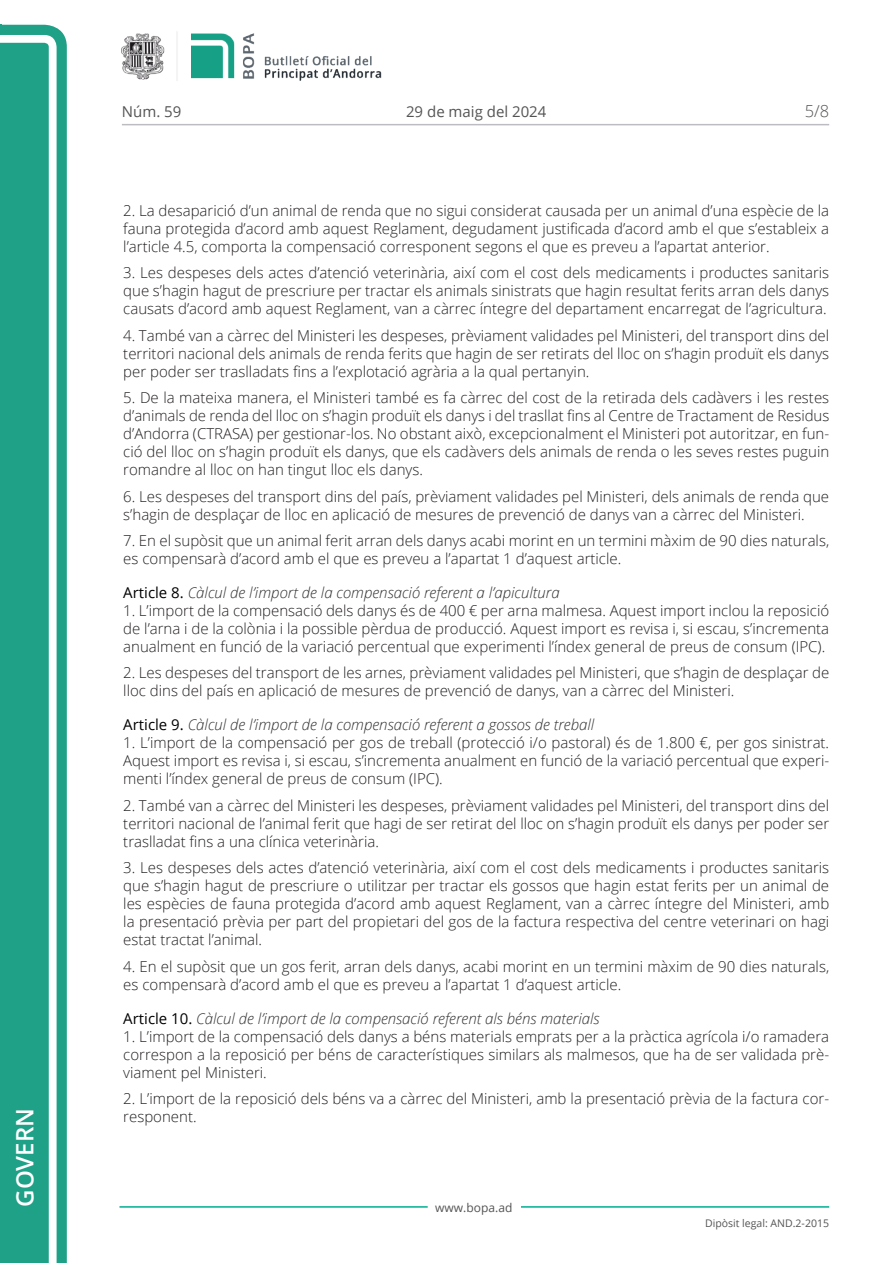
<style>
.page{position:relative;width:893px;height:1263px;background:#fff}
.page>*{position:absolute;margin:0;border:0;box-sizing:border-box;transform-origin:0 0}
.t1{font:600 24px "Open Sans";color:#fff}
.t2{font:300 16.5px "Open Sans";color:#545454}
.Body_text{font:300 15px/18px "Open Sans";color:#231f20;text-align:justify}
.Titol_7{font:italic 300 15px "Open Sans";color:#303030}
.t3{font:15px "Open Sans";color:#545454}
.t4{font:12px "Open Sans";color:#545454}
.t5{font:10.5px "Open Sans";color:#545454}
.s1{font-weight:400;font-style:normal;color:#000}
</style>
<div class="page">
<svg style="left:0;top:25px;width:67px;height:1238px;fill:#1ea187"></svg>
<div style="left:0;top:43px;width:49px;height:1220px;background:#1ea187"></div>
<img style="left:122px;top:32px;width:260px;height:49px">
<hr style="left:119px;top:1206px;width:309px;height:2px;background:#00ae91">
<hr style="left:521px;top:1206px;width:308px;height:2px;background:#00ae91">
<hr style="left:122px;top:124px;width:707px;height:1px;background:#bcbdc0">
<h1 class="t1" style="left:8px;top:1207px;width:100px;rotate:-90deg">Govern</h1>
<p class="t3" style="left:122px;top:102px;width:61px">Núm. 59</p>
<p class="t3" style="left:406px;top:102px;width:142px">29 de maig del 2024</p>
<p class="t2" style="left:805px;top:100px;width:26px">5/8</p>
<p class="Body_text" style="left:123px;top:201px;width:707px">2. La desaparició d’un animal de renda que no sigui considerat causada per un animal d’una espècie de la fauna protegida d’acord amb aquest Reglament, degudament justificada d’acord amb el que s’estableix a l’article 4.5, comporta la compensació corresponent segons el que es preveu a l’apartat anterior.</p>
<p class="Body_text" style="left:123px;top:263px;width:707px">3. Les despeses dels actes d’atenció veterinària, així com el cost dels medicaments i productes sanitaris que s’hagin hagut de prescriure per tractar els animals sinistrats que hagin resultat ferits arran dels danys causats d’acord amb aquest Reglament, van a càrrec íntegre del departament encarregat de l’agricultura.</p>
<p class="Body_text" style="left:123px;top:326px;width:707px">4. També van a càrrec del Ministeri les despeses, prèviament validades pel Ministeri, del transport dins del territori nacional dels animals de renda ferits que hagin de ser retirats del lloc on s’hagin produït els danys per poder ser traslladats fins a l’explotació agrària a la qual pertanyin.</p>
<p class="Body_text" style="left:123px;top:388px;width:708px">5. De la mateixa manera, el Ministeri també es fa càrrec del cost de la retirada dels cadàvers i les restes d’animals de renda del lloc on s’hagin produït els danys i del trasllat fins al Centre de Tractament de Residus d’Andorra (CTRASA) per gestionar-los. No obstant això, excepcionalment el Ministeri pot autoritzar, en fun&shy;ció del lloc on s’hagin produït els danys, que els cadàvers dels animals de renda o les seves restes puguin romandre al lloc on han tingut lloc els danys.</p>
<p class="Body_text" style="left:123px;top:487px;width:707px">6. Les despeses del transport dins del país, prèviament validades pel Ministeri, dels animals de renda que s’hagin de desplaçar de lloc en aplicació de mesures de prevenció de danys van a càrrec del Ministeri.</p>
<p class="Body_text" style="left:123px;top:531px;width:707px">7. En el supòsit que un animal ferit arran dels danys acabi morint en un termini màxim de 90 dies naturals, es compensarà d’acord amb el que es preveu a l’apartat 1 d’aquest article.</p>
<p class="Titol_7" style="left:123px;top:582px;width:438px"><span class="s1">Article 8.</span> Càlcul de l’import de la compensació referent a l’apicultura</p>
<p class="Body_text" style="left:123px;top:601px;width:707px">1. L’import de la compensació dels danys és de 400 € per arna malmesa. Aquest import inclou la reposició de l’arna i de la colònia i la possible pèrdua de producció. Aquest import es revisa i, si escau, s’incrementa anualment en funció de la variació percentual que experimenti l’índex general de preus de consum (IPC).</p>
<p class="Body_text" style="left:123px;top:664px;width:707px">2. Les despeses del transport de les arnes, prèviament validades pel Ministeri, que s’hagin de desplaçar de lloc dins del país en aplicació de mesures de prevenció de danys, van a càrrec del Ministeri.</p>
<p class="Titol_7" style="left:123px;top:714px;width:473px"><span class="s1">Article 9.</span> Càlcul de l’import de la compensació referent a gossos de treball</p>
<p class="Body_text" style="left:123px;top:733px;width:707px">1. L’import de la compensació per gos de treball (protecció i/o pastoral) és de 1.800 €, per gos sinistrat.<br>Aquest import es revisa i, si escau, s’incrementa anualment en funció de la variació percentual que experi&shy;menti l’índex general de preus de consum (IPC).</p>
<p class="Body_text" style="left:123px;top:796px;width:707px">2. També van a càrrec del Ministeri les despeses, prèviament validades pel Ministeri, del transport dins del territori nacional de l’animal ferit que hagi de ser retirat del lloc on s’hagin produït els danys per poder ser traslladat fins a una clínica veterinària.</p>
<p class="Body_text" style="left:123px;top:858px;width:708px">3. Les despeses dels actes d’atenció veterinària, així com el cost dels medicaments i productes sanitaris que s’hagin hagut de prescriure o utilitzar per tractar els gossos que hagin estat ferits per un animal de les espècies de fauna protegida d’acord amb aquest Reglament, van a càrrec íntegre del Ministeri, amb la presentació prèvia per part del propietari del gos de la factura respectiva del centre veterinari on hagi estat tractat l’animal.</p>
<p class="Body_text" style="left:123px;top:957px;width:707px">4. En el supòsit que un gos ferit, arran dels danys, acabi morint en un termini màxim de 90 dies naturals, es compensarà d’acord amb el que es preveu a l’apartat 1 d’aquest article.</p>
<p class="Titol_7" style="left:123px;top:1008px;width:478px"><span class="s1">Article 10.</span> Càlcul de l’import de la compensació referent als béns materials</p>
<p class="Body_text" style="left:123px;top:1027px;width:707px">1. L’import de la compensació dels danys a béns materials emprats per a la pràctica agrícola i/o ramadera correspon a la reposició per béns de característiques similars als malmesos, que ha de ser validada prè&shy;viament pel Ministeri.</p>
<p class="Body_text" style="left:123px;top:1089px;width:707px">2. L’import de la reposició dels béns va a càrrec del Ministeri, amb la presentació prèvia de la factura cor&shy;responent.</p>
<p class="t4" style="left:435px;top:1199px;width:79px">www.bopa.ad</p>
<p class="t5" style="left:705px;top:1216px;width:125px">Dipòsit legal: AND.2-2015</p>
</div>
